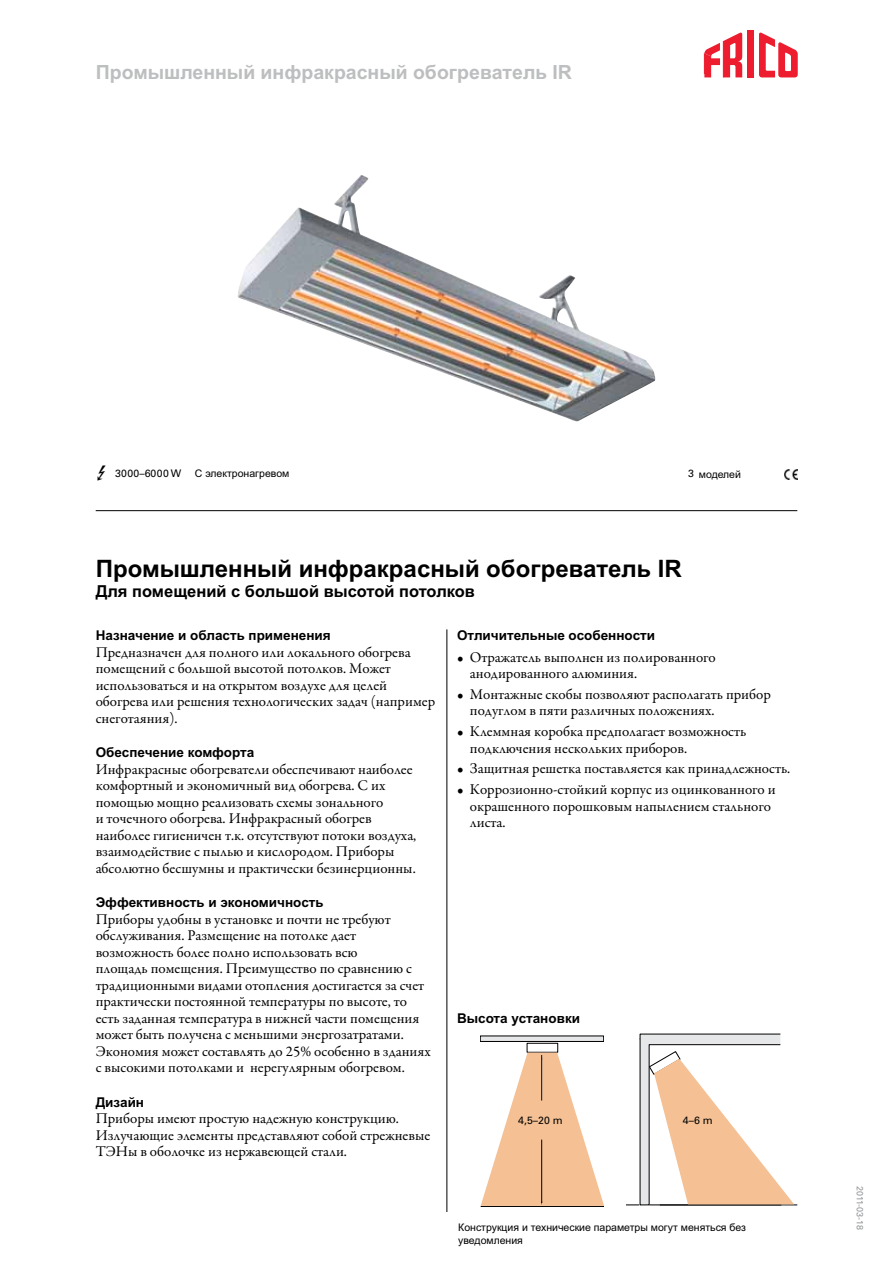
<style>
.page{position:relative;width:893px;height:1263px;background:#fff}
.page>*{position:absolute;margin:0;border:0;box-sizing:border-box;transform-origin:0 0}
.t1{font:700 24px "Arial Cyr";color:#000}
.t2{font:700 19.5px "Arial Cyr";color:#bcbec0}
.t3{font:700 16.5px "Arial Cyr";color:#000}
.t4{font:15px/16.5px "Garamond Premr Pro";color:#000}
.t5{font:700 13.5px "Arial Cyr";color:#000}
.t6{font:10.5px/13.5px "Arial Cyr";color:#000}
.t7{font:10.5px "Univers";letter-spacing:.04em;color:#000}
.t8{font:9px "Univers";letter-spacing:-.015em;color:#939598}
</style>
<div class="page">
<div style="left:747px;top:30px;width:7px;height:47px;background:#ed1c2e"></div>
<svg style="left:759px;top:32px;width:39px;height:45px"></svg>
<svg style="left:704px;top:32px;width:38px;height:45px"></svg>
<hr style="left:446px;top:629px;width:1px;height:583px;background:#000">
<img style="left:238px;top:175px;width:418px;height:246px">
<div style="left:527px;top:1043px;width:31px;height:9px;border:1px solid #000"></div>
<div style="left:480px;top:1036px;width:124px;height:5px;background:#e6e7e8"></div>
<svg style="left:481px;top:1052px;width:123px;height:154px"></svg>
<hr style="left:541px;top:1055px;width:1px;height:45px;background:#000">
<hr style="left:481px;top:1206px;width:123px;height:1px;background:#000">
<svg style="left:626px;top:1034px;width:171px;height:172px"></svg>
<svg style="left:784px;top:470px;width:13px;height:9px"></svg>
<hr style="left:96px;top:510px;width:701px;height:1px;background:#000">
<h2 class="t2" style="left:96px;top:61px;width:478px">Промышленный инфракрасный обогреватель IR</h2>
<p class="t7" style="left:115px;top:467px;width:68px">3000–6000 W</p>
<p class="t6" style="left:699px;top:467px;width:44px">моделей</p>
<p class="t6" style="left:195px;top:467px;width:96px">С электронагревом</p>
<p class="t7" style="left:688px;top:467px;width:7px">3</p>
<h1 class="t1" style="left:96px;top:555px;width:588px">Промышленный инфракрасный обогреватель IR</h1>
<p class="t3" style="left:96px;top:582px;width:381px">Для помещений с большой высотой потолков</p>
<p class="t5" style="left:96px;top:628px;width:237px">Назначение и область применения</p>
<p class="t4" style="left:96px;top:644px;width:341px">Предназначен для полного или локального обогрева помещений с большой высотой потолков. Может использоваться и на открытом воздухе для целей обогрева или решения технологических задач (например снеготаяния).</p>
<p class="t5" style="left:96px;top:745px;width:160px">Обеспечение комфорта</p>
<p class="t4" style="left:96px;top:761px;width:322px">Инфракрасные обогреватели обеспечивают наиболее комфортный и экономичный вид обогрева. С их помощью мощно реализовать схемы зонального<br>и точечного обогрева. Инфракрасный обогрев наиболее гигиеничен т.к. отсутствуют потоки воздуха, взаимодействие с пылью и кислородом. Приборы абсолютно бесшумны и практически безинерционны.</p>
<p class="t5" style="left:96px;top:895px;width:229px">Эффективность и экономичность</p>
<p class="t4" style="left:96px;top:911px;width:337px">Приборы удобны в установке и почти не требуют обслуживания. Размещение на потолке дает возможность более полно использовать всю<br>площадь помещения. Преимущество по сравнению с традиционными видами отопления достигается за счет практически постоянной температуры по высоте, то есть заданная температура в нижней части помещения может быть получена с меньшими энергозатратами.<br>Экономия может составлять до 25% особенно в зданиях с высокими потолками и нерегулярным обогревом.</p>
<p class="t5" style="left:96px;top:1094px;width:50px">Дизайн</p>
<p class="t4" style="left:96px;top:1110px;width:336px">Приборы имеют простую надежную конструкцию.<br>Излучающие элементы представляют собой стрежневые<br>ТЭНы в оболочке из нержавеющей стали.</p>
<p class="t5" style="left:457px;top:628px;width:199px">Отличительные особенности</p>
<p class="t4" style="left:470px;top:649px;width:247px;text-indent:-13px">• Отражатель выполнен из полированного анодированного алюминия.</p>
<p class="t4" style="left:470px;top:686px;width:302px;text-indent:-13px">• Монтажные скобы позволяют располагать прибор подуглом в пяти различных положениях.</p>
<p class="t4" style="left:470px;top:723px;width:278px;text-indent:-13px">• Клеммная коробка предполагает возможность подключения нескольких приборов.</p>
<p class="t4" style="left:457px;top:761px;width:335px">• Защитная решетка поставляется как принадлежность.</p>
<p class="t4" style="left:470px;top:781px;width:307px;text-indent:-13px">• Коррозионно-стойкий корпус из оцинкованного и окрашенного порошковым напылением стального листа.</p>
<p class="t5" style="left:457px;top:1010px;width:124px">Высота установки</p>
<p class="t7" style="left:518px;top:1114px;width:46px">4,5–20 m</p>
<p class="t7" style="left:683px;top:1114px;width:31px">4–6 m</p>
<p class="t6" style="left:458px;top:1220px;width:289px">Конструкция и технические параметры могут меняться без уведомления</p>
<p class="t8" style="left:865px;top:1186px;width:45px;rotate:90deg">2011-03-18</p>
</div>
